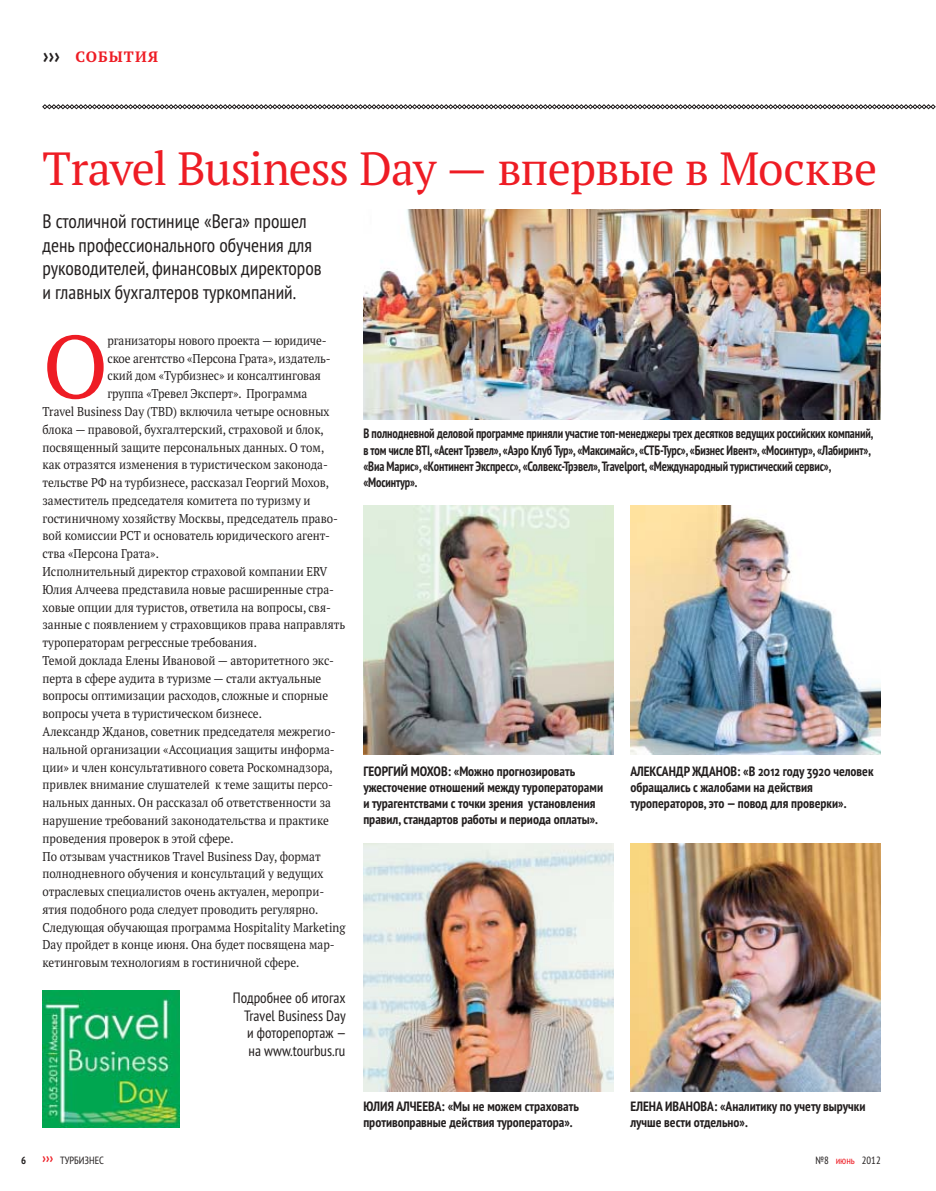
<style>
.page{position:relative;width:936px;height:1191px;background:#fff}
.page>*{position:absolute;margin:0;border:0;box-sizing:border-box;transform-origin:0 0}
.t1{font:88.95px "PT Serif Pro";color:#ee1c24}
.t2{font:46.5px "PT Serif Pro";letter-spacing:-.025em;color:#ee1c24}
.t3{font:condensed 19.5px/23.4px "PT Sans Pro";color:#231f1f}
.t4{font:condensed 15px/17.9px "PT Sans Pro";color:#231f1f;text-align:right}
.t5{font:700 15px "PT Serif Pro";letter-spacing:.07em;color:#ee1c24}
.t6{font:700 condensed 13.5px/16.2px "PT Sans Pro";color:#231f1f}
.t7{font:700 condensed 13.5px/16.2px "PT Sans Pro";color:#231f1f;scale:.9 1}
.t8{font:12.75px "PT Serif Pro";color:#231f1f;scale:.9 1}
.t9{font:condensed 10.5px "PT Sans Pro";color:#231f1f}
.s1{font-family:"PT Sans Pro";font-stretch:condensed;font-size:21px;color:#231f1f}
.s2{font-weight:700}
.s3{font-weight:700;font-size:13.5px;color:#ee1c24}
.s4{color:#ee1c24}
</style>
<div class="page">
<svg style="left:42px;top:104px;width:893px;height:5px"></svg>
<img style="left:363px;top:210px;width:517px;height:209px">
<img style="left:363px;top:505px;width:250px;height:249px">
<img style="left:363px;top:843px;width:250px;height:249px">
<img style="left:630px;top:505px;width:250px;height:249px">
<img style="left:630px;top:843px;width:250px;height:249px">
<img style="left:43px;top:991px;width:136px;height:137px">
<p class="t5" style="left:43px;top:51px;width:116px"><span class="s1">›››</span> СОБЫТИЯ</p>
<h2 class="t2" style="left:43px;top:152px;width:836px">Travel Business Day — впервые в Москве</h2>
<h3 class="t3" style="left:43px;top:212px;width:281px">В столичной гостинице «Вега» прошел день профессионального обучения для руководителей, финансовых директоров и главных бухгалтеров туркомпаний.</h3>
<h1 class="t1" style="left:43px;top:335px;width:67px">О</h1>
<p class="t8" style="left:107px;top:336px;width:245px">рганизаторы нового проекта — юридиче-</p>
<p class="t8" style="left:107px;top:354px;width:250px">ское агентство «Персона Грата», издатель-</p>
<p class="t8" style="left:107px;top:371px;width:239px">ский дом «Турбизнес» и консалтинговая</p>
<p class="t8" style="left:107px;top:389px;width:224px">группа «Тревел Эксперт». Программа</p>
<p class="t8" style="left:43px;top:407px;width:320px">Travel Business Day (TBD) включила четыре основных</p>
<p class="t8" style="left:43px;top:425px;width:314px">блока — правовой, бухгалтерский, страховой и блок,</p>
<p class="t8" style="left:43px;top:442px;width:315px">посвященный защите персональных данных. О том,</p>
<p class="t8" style="left:43px;top:460px;width:319px">как отразятся изменения в туристическом законода-</p>
<p class="t8" style="left:43px;top:478px;width:320px">тельстве РФ на турбизнесе, рассказал Георгий Мохов,</p>
<p class="t8" style="left:43px;top:496px;width:299px">заместитель председателя комитета по туризму и</p>
<p class="t8" style="left:43px;top:514px;width:330px">гостиничному хозяйству Москвы, председатель право-</p>
<p class="t8" style="left:43px;top:531px;width:321px">вой комиссии РСТ и основатель юридического агент-</p>
<p class="t8" style="left:43px;top:549px;width:131px">ства «Персона Грата».</p>
<p class="t8" style="left:43px;top:567px;width:318px">Исполнительный директор страховой компании ERV</p>
<p class="t8" style="left:43px;top:585px;width:326px">Юлия Алчеева представила новые расширенные стра-</p>
<p class="t8" style="left:43px;top:602px;width:322px">ховые опции для туристов, ответила на вопросы, свя-</p>
<p class="t8" style="left:43px;top:620px;width:338px">занные с появлением у страховщиков права направлять</p>
<p class="t8" style="left:43px;top:638px;width:240px">туроператорам регрессные требования.</p>
<p class="t8" style="left:43px;top:656px;width:325px">Темой доклада Елены Ивановой — авторитетного экс-</p>
<p class="t8" style="left:43px;top:674px;width:311px">перта в сфере аудита в туризме — стали актуальные</p>
<p class="t8" style="left:43px;top:691px;width:319px">вопросы оптимизации расходов, сложные и спорные</p>
<p class="t8" style="left:43px;top:709px;width:245px">вопросы учета в туристическом бизнесе.</p>
<p class="t8" style="left:43px;top:727px;width:327px">Александр Жданов, советник председателя межрегио-</p>
<p class="t8" style="left:43px;top:745px;width:326px">нальной организации «Ассоциация защиты информа-</p>
<p class="t8" style="left:43px;top:763px;width:324px">ции» и член консультативного совета Роскомнадзора,</p>
<p class="t8" style="left:43px;top:780px;width:324px">привлек внимание слушателей к теме защиты персо-</p>
<p class="t8" style="left:43px;top:798px;width:322px">нальных данных. Он рассказал об ответственности за</p>
<p class="t8" style="left:43px;top:816px;width:320px">нарушение требований законодательства и практике</p>
<p class="t8" style="left:43px;top:834px;width:214px">проведения проверок в этой сфере.</p>
<p class="t8" style="left:43px;top:851px;width:311px">По отзывам участников Travel Business Day, формат</p>
<p class="t8" style="left:43px;top:869px;width:314px">полнодневного обучения и консультаций у ведущих</p>
<p class="t8" style="left:43px;top:887px;width:315px">отраслевых специалистов очень актуален, меропри-</p>
<p class="t8" style="left:43px;top:905px;width:308px">ятия подобного рода следует проводить регулярно.</p>
<p class="t8" style="left:43px;top:923px;width:338px">Cледующая обучающая программа Hospitality Marketing</p>
<p class="t8" style="left:43px;top:940px;width:326px">Day пройдет в конце июня. Она будет посвящена мар-</p>
<p class="t8" style="left:43px;top:958px;width:287px">кетинговым технологиям в гостиничной сфере.</p>
<p class="t4" style="left:233px;top:990px;width:115px">Подробнее об итогах<br>Travel Business Day<br>и фоторепортаж — на www.tourbus.ru</p>
<p class="t7" style="left:363px;top:427px;width:568px">В полнодневной деловой программе приняли участие топ-менеджеры трех десятков ведущих российских компаний, в том числе BTI, «Асент Трэвел», «Аэро Клуб Тур», «Максимайс», «СТБ-Турс», «Бизнес Ивент», «Мосинтур», «Лабиринт», «Виа Марис», «Континент Экспресс», «Солвекс-Трэвел», Travelport, «Международный туристический сервис», «Мосинтур».</p>
<p class="t6" style="left:363px;top:764px;width:241px">ГЕОРГИЙ МОХОВ: «Можно прогнозировать ужесточение отношений между туроператорами и турагентствами с точки зрения установления правил, стандартов работы и периода оплаты».</p>
<p class="t6" style="left:630px;top:764px;width:126px">АЛЕКСАНДР ЖДАНОВ: «В</p>
<p class="t6" style="left:783px;top:764px;width:24px">году</p>
<p class="t6" style="left:833px;top:764px;width:42px">человек</p>
<p class="t6" style="left:630px;top:781px;width:218px">обращались с жалобами на действия туроператоров, это — повод для проверки».</p>
<p class="t6" style="left:363px;top:1100px;width:217px">ЮЛИЯ АЛЧЕЕВА: «Мы не можем страховать противоправные действия туроператора».</p>
<p class="t6" style="left:630px;top:1100px;width:237px">ЕЛЕНА ИВАНОВА: «Аналитику по учету выручки лучше вести отдельно».</p>
<p class="t9" style="left:21px;top:1157px;width:84px"><span class="s2">6</span> <span class="s3">›››</span> ТУРБИЗНЕС</p>
<p class="t9" style="left:815px;top:1157px;width:67px">№8 <span class="s4">июнь</span> 2012</p>
</div>
